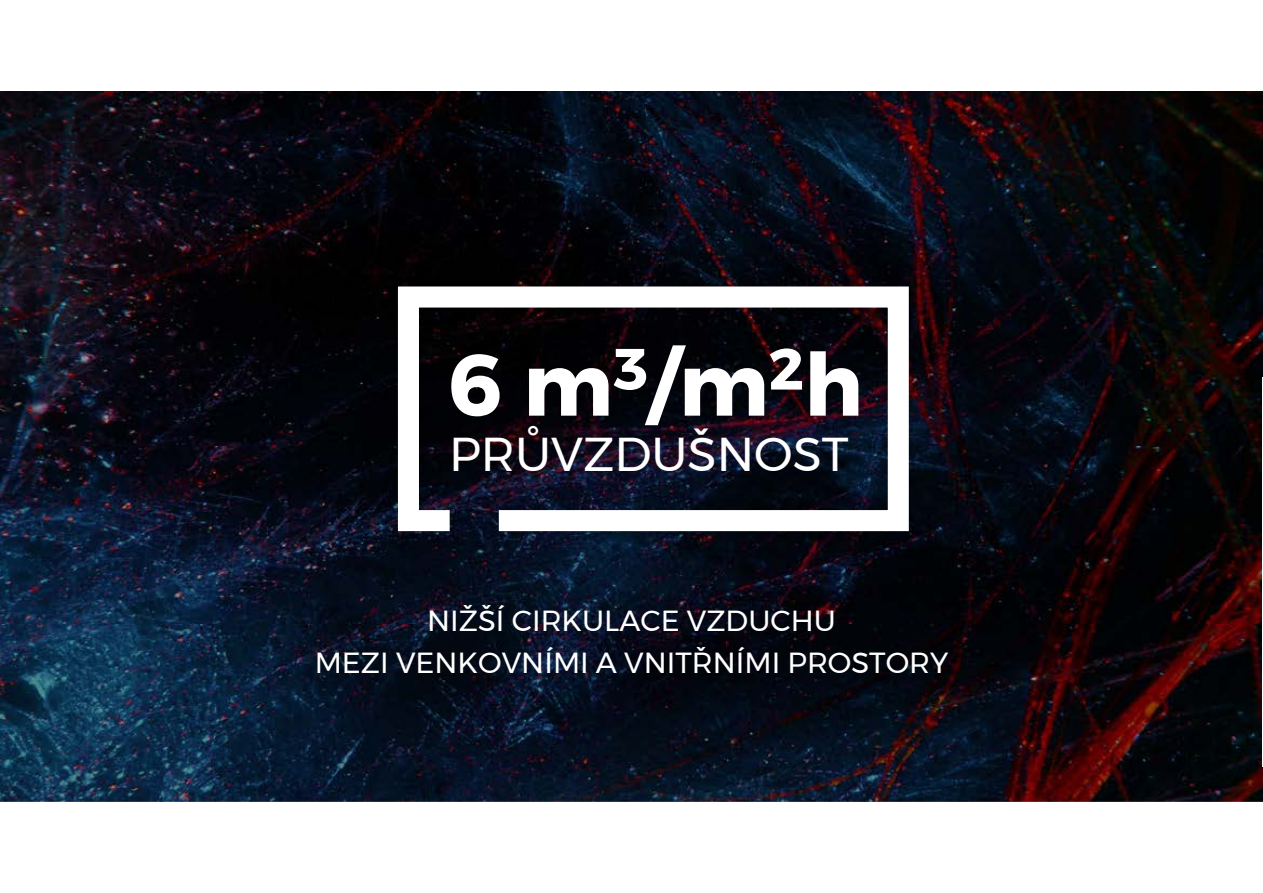
<style>
.page{position:relative;width:1263px;height:893px;background:#fff}
.page>*{position:absolute;margin:0;border:0;box-sizing:border-box;transform-origin:0 0}
.t1{font:700 86.7px "Montserrat";color:#fff}
.t2{font:47.4px "Montserrat";color:#fff}
.t3{font:28.95px/41.5px "Montserrat";color:#fff;text-align:center}
</style>
<div class="page">
<img style="left:0;top:91px;width:1263px;height:710px">
<svg style="left:387px;top:276px;width:532px;height:266px"></svg>
<img style="left:1262px;top:377px;width:1px;height:390px">
<p class="t1" style="left:449px;top:315px;width:415px">6 m<sup>3</sup>/m<sup>2</sup>h</p>
<p class="t2" style="left:449px;top:417px;width:401px">PRŮVZDUŠNOST</p>
<p class="t3" style="left:315px;top:600px;width:635px">NIŽŠÍ CIRKULACE VZDUCHU<br>MEZI VENKOVNÍMI A VNITŘNÍMI PROSTORY</p>
</div>
